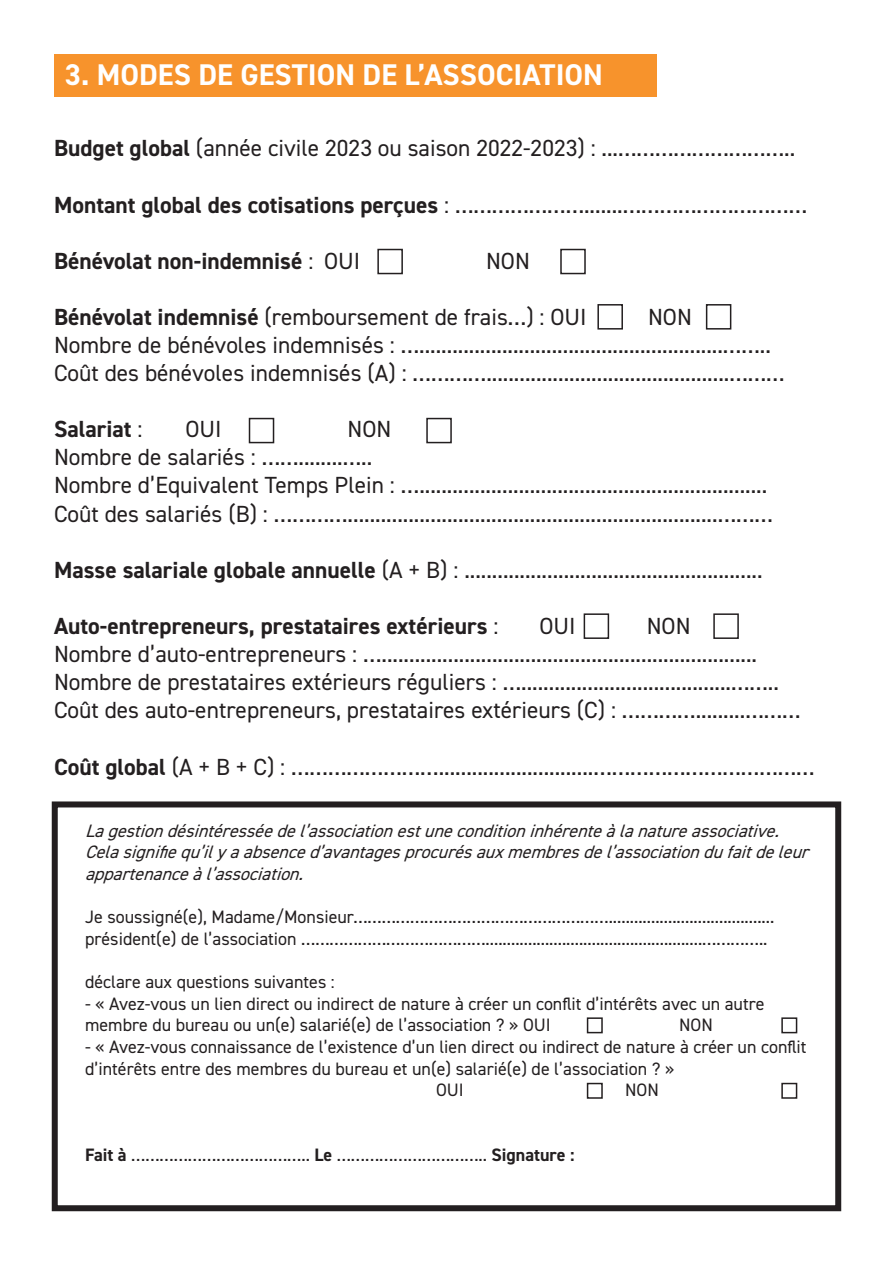
<style>
.page{position:relative;width:893px;height:1263px;background:#fff}
.page>*{position:absolute;margin:0;border:0;box-sizing:border-box;transform-origin:0 0}
.t1{font:700 30px "DIN2014";color:#fff}
.t2{font:23.4px "DIN2014";color:#231f20}
.t3{font:700 23.4px "DIN2014";color:#231f20}
.t4{font:18px/21.6px "DIN2014";color:#231f20}
.t5{font:italic 18px/21.6px "DIN2014";color:#231f20}
.s1{font-weight:700}
.s2{font-weight:400}
</style>
<div class="page">
<div style="left:54px;top:54px;width:603px;height:42px;background:#f7932c"></div>
<div style="left:377px;top:249px;width:26px;height:25px;border:2px solid #231f20"></div>
<div style="left:560px;top:249px;width:26px;height:25px;border:2px solid #231f20"></div>
<div style="left:597px;top:304px;width:26px;height:26px;border:2px solid #231f20"></div>
<div style="left:706px;top:304px;width:25px;height:26px;border:2px solid #231f20"></div>
<div style="left:249px;top:418px;width:25px;height:25px;border:2px solid #231f20"></div>
<div style="left:587px;top:1017px;width:16px;height:16px;border:2px solid #231f20"></div>
<div style="left:587px;top:1083px;width:16px;height:16px;border:2px solid #231f20"></div>
<div style="left:781px;top:1083px;width:16px;height:16px;border:2px solid #231f20"></div>
<div style="left:781px;top:1017px;width:16px;height:16px;border:2px solid #231f20"></div>
<div style="left:584px;top:613px;width:25px;height:26px;border:2px solid #231f20"></div>
<div style="left:713px;top:613px;width:26px;height:26px;border:2px solid #231f20"></div>
<div style="left:426px;top:418px;width:26px;height:25px;border:2px solid #231f20"></div>
<div style="left:52px;top:801px;width:789px;height:410px;border:6px solid #231f20"></div>
<p class="t1" style="left:65px;top:55px;width:540px">3. MODES DE GESTION DE L’ASSOCIATION</p>
<p class="t2" style="left:54px;top:134px;width:743px"><span class="s1">Budget global</span> (année civile 2023 ou saison 2022-2023) : ...………………………..</p>
<p class="t3" style="left:54px;top:189px;width:755px">Montant global des cotisations perçues <span class="s2">: ………………….......…………………………</span></p>
<p class="t3" style="left:54px;top:245px;width:308px">Bénévolat non-indemnisé <span class="s2">: OUI</span></p>
<p class="t2" style="left:486px;top:246px;width:45px">NON</p>
<p class="t2" style="left:54px;top:302px;width:534px"><span class="s1">Bénévolat indemnisé</span> (remboursement de frais…) : OUI</p>
<p class="t2" style="left:648px;top:302px;width:45px">NON</p>
<p class="t2" style="left:54px;top:330px;width:718px">Nombre de bénévoles indemnisés : ….......................................................……..</p>
<p class="t2" style="left:54px;top:358px;width:732px">Coût des bénévoles indemnisés (A) : …………............................................………</p>
<p class="t3" style="left:54px;top:414px;width:90px">Salariat <span class="s2">:</span></p>
<p class="t2" style="left:185px;top:415px;width:38px">OUI</p>
<p class="t2" style="left:347px;top:415px;width:45px">NON</p>
<p class="t2" style="left:54px;top:443px;width:320px">Nombre de salariés : ……........…..</p>
<p class="t2" style="left:54px;top:471px;width:715px">Nombre d’Equivalent Temps Plein : …...............................................................</p>
<p class="t2" style="left:54px;top:499px;width:720px">Coût des salariés (B) : …………...................................................................………</p>
<p class="t2" style="left:54px;top:555px;width:710px"><span class="s1">Masse salariale globale annuelle</span> (A + B) : ......................................................</p>
<p class="t3" style="left:54px;top:610px;width:446px">Auto-entrepreneurs, prestataires extérieurs <span class="s2">:</span></p>
<p class="t2" style="left:539px;top:611px;width:38px">OUI</p>
<p class="t2" style="left:647px;top:611px;width:45px">NON</p>
<p class="t2" style="left:54px;top:639px;width:705px">Nombre d’auto-entrepreneurs : …....................................................................</p>
<p class="t2" style="left:54px;top:667px;width:726px">Nombre de prestataires extérieurs réguliers : …......................................……..</p>
<p class="t2" style="left:54px;top:695px;width:748px">Coût des auto-entrepreneurs, prestataires extérieurs (C) : ………….........………</p>
<p class="t2" style="left:54px;top:752px;width:762px"><span class="s1">Coût global</span> (A + B + C) : ……………………............................………………………………</p>
<p class="t5" style="left:85px;top:819px;width:731px">Lagestiondésintéresséedel’associationestuneconditioninhérenteàlanatureassociative.<br>Celasignifiequ’ilyaabsenced’avantagesprocurésauxmembresdel’associationdufaitdeleur appartenanceàl’association.</p>
<p class="t4" style="left:85px;top:906px;width:691px">Je soussigné(e), Madame/Monsieur……………………………………………….......................................</p>
<p class="t4" style="left:85px;top:927px;width:684px">président(e) de l’association …………………………………...................................................…………..</p>
<p class="t4" style="left:85px;top:971px;width:251px">déclare aux questions suivantes :</p>
<p class="t4" style="left:85px;top:992px;width:681px">- « Avez-vous un lien direct ou indirect de nature à créer un conflit d’intérêts avec un autre membre du bureau ou un(e) salarié(e) de l’association ? » OUI</p>
<p class="t4" style="left:679px;top:1014px;width:35px">NON</p>
<p class="t4" style="left:85px;top:1035px;width:723px">- « Avez-vous connaissance de l’existence d’un lien direct ou indirect de nature à créer un conflit</p>
<p class="t4" style="left:85px;top:1057px;width:591px">d’intérêts entre des membres du bureau et un(e) salarié(e) de l’association ? »</p>
<p class="t4" style="left:436px;top:1079px;width:29px">OUI</p>
<p class="t4" style="left:625px;top:1079px;width:35px">NON</p>
<p class="t4" style="left:85px;top:1143px;width:491px"><span class="s1">Fait à</span> ……………………………….. <span class="s1">Le</span> ………………………….. <span class="s1">Signature :</span></p>
</div>
